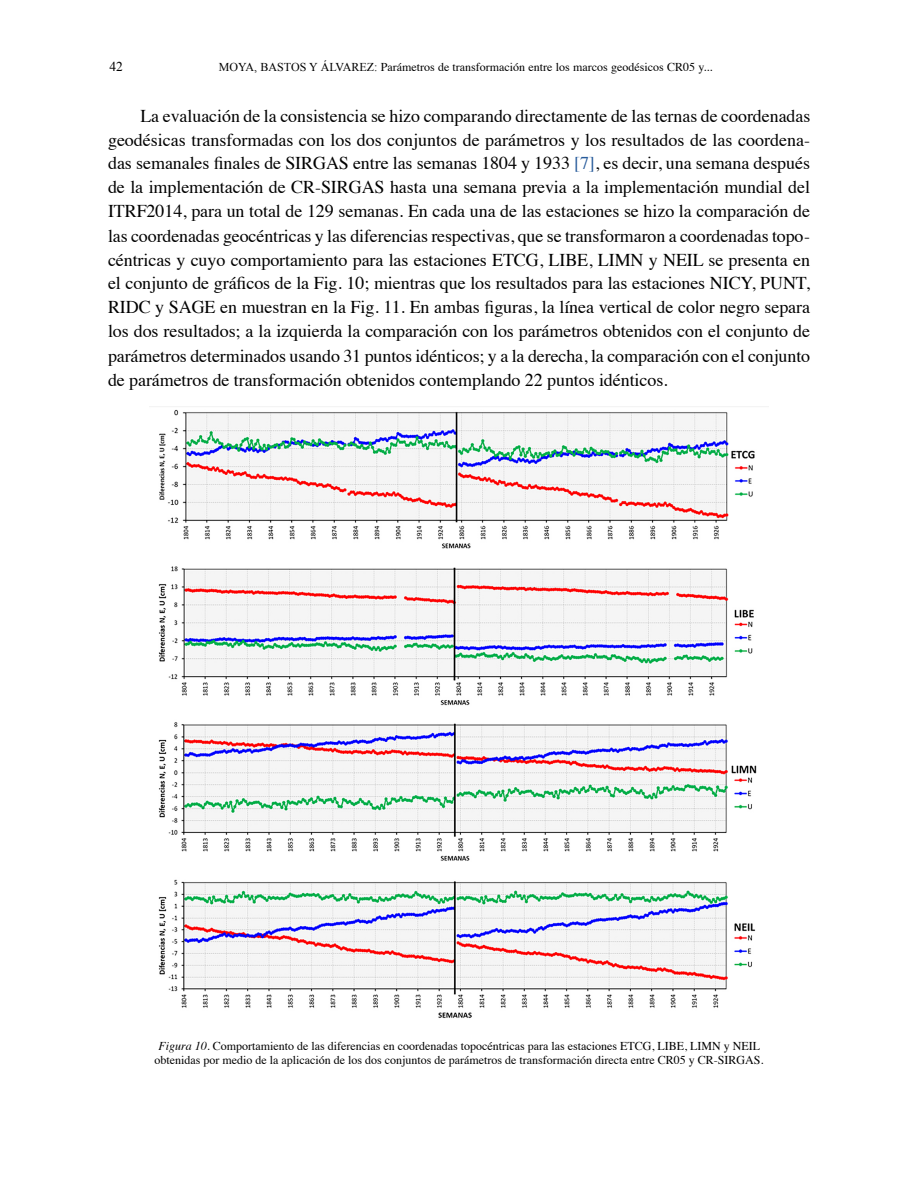
<style>
.page{position:relative;width:918px;height:1188px;background:#fff}
.page>*{position:absolute;margin:0;border:0;box-sizing:border-box;transform-origin:0 0}
.t1{font:18px/24px "Times";letter-spacing:-.005em;color:#000;text-align:justify}
.t2{font:13.5px "Times New Roman";color:#000}
.t3{font:12px/14.4px "Times";color:#000;text-align:center}
.s1{font-family:"Times New Roman"}
.s2{color:#275b9b}
.s3{font-style:italic}
</style>
<div class="page">
<img style="left:149px;top:406px;width:620px;height:612px">
<p class="t2" style="left:110px;top:57px;width:15px">42</p>
<p class="t3" style="left:219px;top:58px;width:495px"><span class="s1">MOYA, BASTOS Y ÁLVAREZ:</span> Parámetros de transformación entre los marcos geodésicos CR05 y...</p>
<p class="t1" style="left:108px;top:102px;width:704px;text-indent:32px">La evaluación de la consistencia se hizo comparando directamente de las ternas de coordenadas geodésicas transformadas con los dos conjuntos de parámetros y los resultados de las coordena&shy;das semanales finales de SIRGAS entre las semanas 1804 y 1933 <span class="s2">[7]</span>, es decir, una semana después de la implementación de CR-SIRGAS hasta una semana previa a la implementación mundial del ITRF2014, para un total de 129 semanas. En cada una de las estaciones se hizo la comparación de las coordenadas geocéntricas y las diferencias respectivas, que se transformaron a coordenadas topo&shy;céntricas y cuyo comportamiento para las estaciones ETCG, LIBE, LIMN y NEIL se presenta en el conjunto de gráficos de la Fig. 10; mientras que los resultados para las estaciones NICY, PUNT, RIDC y SAGE en muestran en la Fig. 11. En ambas figuras, la línea vertical de color negro separa los dos resultados; a la izquierda la comparación con los parámetros obtenidos con el conjunto de parámetros determinados usando 31 puntos idénticos; y a la derecha, la comparación con el conjunto de parámetros de transformación obtenidos contemplando 22 puntos idénticos.</p>
<p class="t3" style="left:155px;top:1038px;width:610px"><span class="s3">Figura 10.</span> Comportamiento de las diferencias en coordenadas topocéntricas para las estaciones ETCG, LIBE, LIMN y NEIL obtenidas por medio de la aplicación de los dos conjuntos de parámetros de transformación directa entre CR05 y CR-SIRGAS.</p>
</div>
